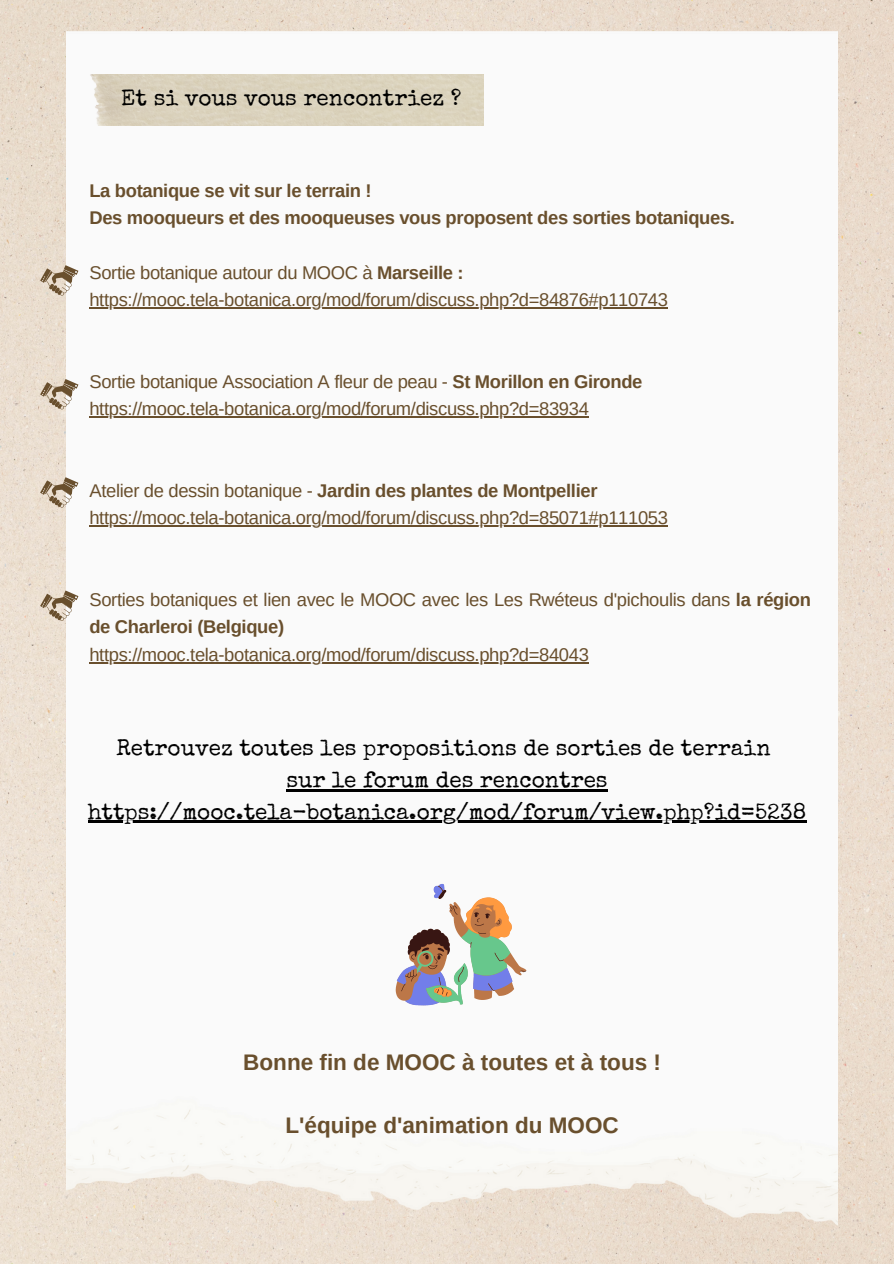
<style>
.page{position:relative;width:894px;height:1264px;background:#fff}
.page>*{position:absolute;margin:0;border:0;box-sizing:border-box;transform-origin:0 0}
.t1{font:22.5px "Special Elite";color:#000}
.t2{font:700 22.5px "Arimo";color:#694f2d}
.t3{font:18.45px/27.3px "Arimo";letter-spacing:-.02em;color:#694f2d}
.t4{font:700 18.45px "Arimo";letter-spacing:-.02em;color:#694f2d}
.s1{font-weight:700}
.s2{font-weight:400}
</style>
<div class="page">
<img style="left:0;top:0;width:893px;height:1263px">
<img style="left:67px;top:31px;width:770px;height:1232px">
<img style="left:86px;top:75px;width:397px;height:51px">
<svg style="left:40px;top:265px;width:38px;height:30px"></svg>
<svg style="left:40px;top:379px;width:38px;height:30px"></svg>
<svg style="left:40px;top:477px;width:38px;height:30px"></svg>
<svg style="left:395px;top:883px;width:131px;height:122px"></svg>
<svg style="left:40px;top:590px;width:38px;height:31px"></svg>
<hr style="left:89px;top:307px;width:578px;height:2px;background:#694f2d">
<hr style="left:89px;top:416px;width:499px;height:2px;background:#694f2d">
<hr style="left:89px;top:525px;width:578px;height:2px;background:#694f2d">
<hr style="left:89px;top:661px;width:499px;height:2px;background:#694f2d">
<hr style="left:286px;top:789px;width:321px;height:2px;background:#000">
<hr style="left:88px;top:820px;width:718px;height:3px;background:#000">
<p class="t1" style="left:121px;top:89px;width:341px">Et si vous vous rencontriez ?</p>
<p class="t4" style="left:89px;top:180px;width:284px">La botanique se vit sur le terrain !</p>
<p class="t4" style="left:89px;top:208px;width:647px">Des mooqueurs et des mooqueuses vous proposent des sorties botaniques.</p>
<p class="t3" style="left:89px;top:259px;width:376px">Sortie botanique autour du MOOC à <span class="s1">Marseille :</span></p>
<p class="t3" style="left:89px;top:286px;width:580px">https://mooc.tela-botanica.org/mod/forum/discuss.php?d=84876#p110743</p>
<p class="t3" style="left:89px;top:368px;width:554px">Sortie botanique Association A fleur de peau - <span class="s1">St Morillon en Gironde</span></p>
<p class="t3" style="left:89px;top:395px;width:501px">https://mooc.tela-botanica.org/mod/forum/discuss.php?d=83934</p>
<p class="t4" style="left:89px;top:480px;width:509px"><span class="s2">Atelier de dessin botanique -</span> Jardin des plantes de Montpellier</p>
<p class="t3" style="left:89px;top:504px;width:580px">https://mooc.tela-botanica.org/mod/forum/discuss.php?d=85071#p111053</p>
<p class="t3" style="left:89px;top:586px;width:723px">Sorties botaniques et lien avec le MOOC avec les Les Rwéteus d'pichoulis dans <span class="s1">la région de Charleroi (Belgique)</span></p>
<p class="t3" style="left:89px;top:640px;width:501px">https://mooc.tela-botanica.org/mod/forum/discuss.php?d=84043</p>
<p class="t1" style="left:116px;top:739px;width:655px">Retrouvez toutes les propositions de sorties de terrain</p>
<p class="t1" style="left:286px;top:771px;width:323px">sur le forum des rencontres</p>
<p class="t1" style="left:88px;top:802px;width:719px">https://mooc.tela-botanica.org/mod/forum/view.php?id=5238</p>
<p class="t2" style="left:243px;top:1050px;width:419px">Bonne fin de MOOC à toutes et à tous !</p>
<p class="t2" style="left:285px;top:1113px;width:335px">L'équipe d'animation du MOOC</p>
</div>
